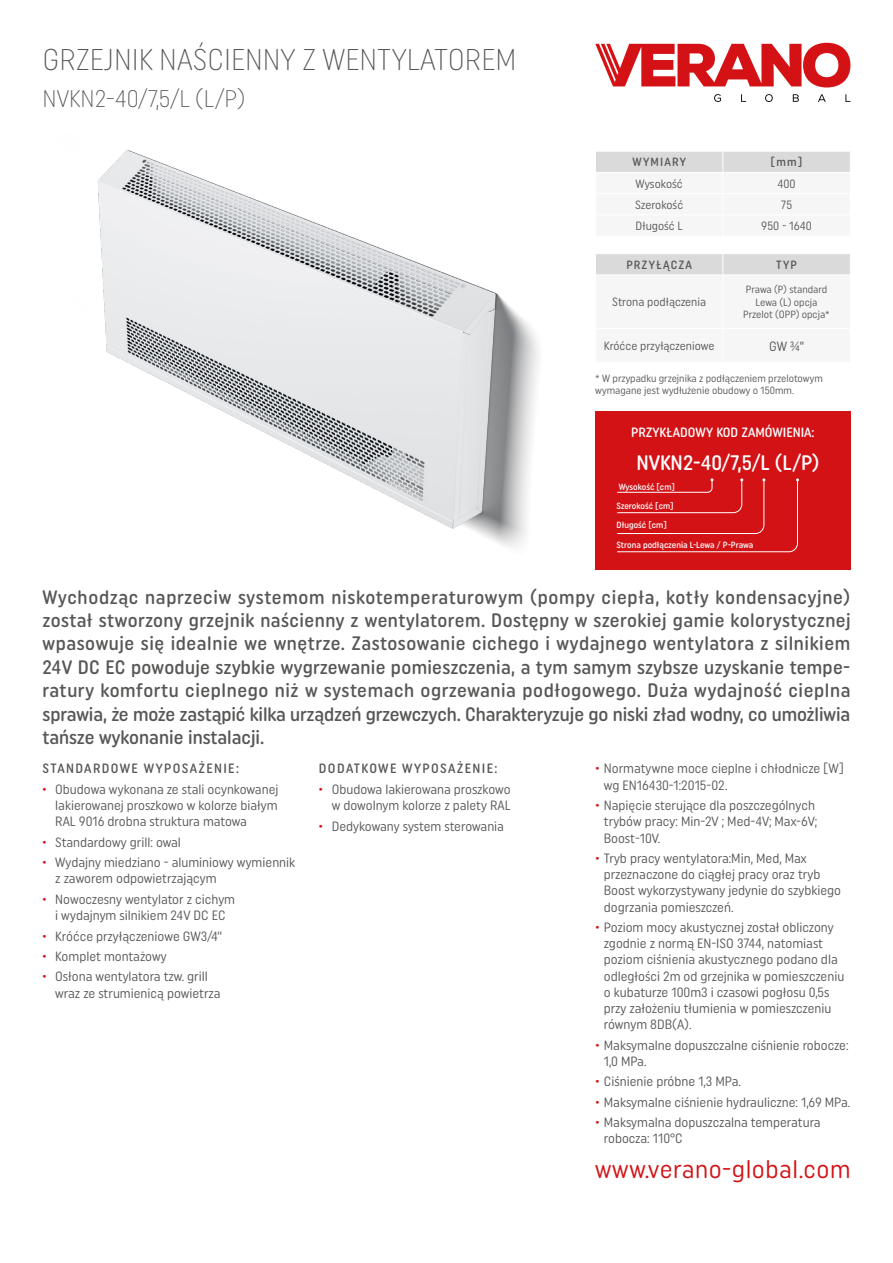
<style>
.page{position:relative;width:893px;height:1263px;background:#fff}
.page>*{position:absolute;margin:0;border:0;box-sizing:border-box;transform-origin:0 0}
.t1{font:300 30px "Uniform Rounded Condensed";color:#575756}
.t2{font:25.5px "Uniform Rounded Condensed";letter-spacing:.02em;color:#d31216}
.t3{font:300 24px "Uniform Rounded Condensed";color:#575756}
.t4{font:500 21px "Uniform Rounded Condensed";color:#fff}
.t5{font:500 19.5px/23.4px "Uniform Rounded Condensed";letter-spacing:-.005em;color:#575756;text-align:justify}
.t6{font:13.5px/16.2px "Uniform Rounded Condensed";color:#575756}
.t7{font:500 13.5px "Uniform Rounded Condensed";letter-spacing:.1em;color:#575756}
.t8{font:500 13.5px "Uniform Rounded Condensed";color:#fff}
.t9{font:12px "Uniform Rounded Condensed";color:#575756}
.t10{font:500 12px "Uniform Rounded Condensed";letter-spacing:.1em;color:#575756}
.t11{font:10.5px/12.6px "Uniform Rounded Condensed";color:#575756;text-align:center}
.t12{font:500 9px/19.4px "Uniform Rounded Condensed";color:#fff}
.s1{color:#d31216}
</style>
<div class="page">
<img style="left:97px;top:150px;width:442px;height:397px">
<div style="left:596px;top:151px;width:254px;height:21px;background:#dadada"></div>
<div style="left:596px;top:254px;width:254px;height:21px;background:#dadada"></div>
<svg style="left:714px;top:94px;width:7px;height:8px"></svg>
<svg style="left:741px;top:94px;width:5px;height:8px"></svg>
<svg style="left:765px;top:94px;width:8px;height:8px"></svg>
<svg style="left:793px;top:94px;width:6px;height:8px"></svg>
<svg style="left:818px;top:94px;width:8px;height:8px"></svg>
<svg style="left:845px;top:94px;width:5px;height:8px"></svg>
<svg style="left:595px;top:43px;width:255px;height:44px"></svg>
<div style="left:595px;top:411px;width:255px;height:159px;background:#d31216"></div>
<svg style="left:617px;top:478px;width:182px;height:74px"></svg>
<h1 class="t1" style="left:43px;top:41px;width:475px">GRZEJNIK NAŚCIENNY Z WENTYLATOREM</h1>
<h3 class="t3" style="left:43px;top:84px;width:204px">NVKN2-40/7,5/L (L/P)</h3>
<p class="t10" style="left:632px;top:155px;width:55px">WYMIARY</p>
<p class="t10" style="left:771px;top:155px;width:33px">[mm]</p>
<p class="t9" style="left:636px;top:176px;width:49px">Wysokość</p>
<p class="t9" style="left:777px;top:176px;width:20px">400</p>
<p class="t9" style="left:635px;top:197px;width:50px">Szerokość</p>
<p class="t9" style="left:781px;top:197px;width:13px">75</p>
<p class="t9" style="left:636px;top:219px;width:49px">Długość L</p>
<p class="t9" style="left:761px;top:219px;width:52px">950 - 1640</p>
<p class="t10" style="left:626px;top:257px;width:67px">PRZYŁĄCZA</p>
<p class="t10" style="left:776px;top:257px;width:22px">TYP</p>
<p class="t9" style="left:612px;top:295px;width:95px">Strona podłączenia</p>
<p class="t11" style="left:743px;top:283px;width:88px">Prawa (P) standard<br>Lewa (L) opcja<br>Przelot (OPP) opcja*</p>
<p class="t9" style="left:604px;top:339px;width:112px">Króćce przyłączeniowe</p>
<p class="t6" style="left:769px;top:338px;width:36px">GW ¾”</p>
<p class="t11" style="left:595px;top:371px;width:229px;text-align:left">* W przypadku grzejnika z podłączeniem przelotowym wymagane jest wydłużenie obudowy o 150mm.</p>
<p class="t8" style="left:631px;top:424px;width:185px">PRZYKŁADOWY KOD ZAMÓWIENIA:</p>
<h3 class="t4" style="left:636px;top:450px;width:185px">NVKN2-40/7,5/L (L/P)</h3>
<p class="t12" style="left:617px;top:477px;width:138px">Wysokość [cm]<br>Szerokość [cm]<br>Długość [cm]<br>Strona podłączenia L-Lewa / P-Prawa</p>
<p class="t5" style="left:43px;top:585px;width:810px">Wychodząc naprzeciw systemom niskotemperaturowym (pompy ciepła, kotły kondensacyjne) został stworzony grzejnik naścienny z wentylatorem. Dostępny w szerokiej gamie kolorystycznej wpasowuje się idealnie we wnętrze. Zastosowanie cichego i wydajnego wentylatora z silnikiem 24V DC EC powoduje szybkie wygrzewanie pomieszczenia, a tym samym szybsze uzyskanie tempe&shy;ratury komfortu cieplnego niż w systemach ogrzewania podłogowego. Duża wydajność cieplna sprawia, że może zastąpić kilka urządzeń grzewczych. Charakteryzuje go niski zład wodny, co umożliwia tańsze wykonanie instalacji.</p>
<p class="t7" style="left:43px;top:761px;width:198px">STANDARDOWE WYPOSAŻENIE:</p>
<p class="t6" style="left:55px;top:781px;width:225px;text-align:justify;text-indent:-13px"><span class="s1">•</span> Obudowa wykonana ze stali ocynkowanej lakierowanej proszkowo w kolorze białym RAL 9016 drobna struktura matowa</p>
<p class="t6" style="left:43px;top:834px;width:140px"><span class="s1">•</span> Standardowy grill: owal</p>
<p class="t6" style="left:55px;top:854px;width:241px;text-indent:-13px"><span class="s1">•</span> Wydajny miedziano - aluminiowy wymiennik z zaworem odpowietrzającym</p>
<p class="t6" style="left:43px;top:891px;width:194px;text-align:center"><span class="s1">•</span> Nowoczesny wentylator z cichym i wydajnym silnikiem 24V DC EC</p>
<p class="t6" style="left:43px;top:927px;width:181px"><span class="s1">•</span> Króćce przyłączeniowe GW3/4’’</p>
<p class="t6" style="left:43px;top:948px;width:126px"><span class="s1">•</span> Komplet montażowy</p>
<p class="t6" style="left:55px;top:968px;width:167px;text-indent:-13px"><span class="s1">•</span> Osłona wentylatora tzw. grill wraz ze strumienicą powietrza</p>
<p class="t7" style="left:319px;top:761px;width:180px">DODATKOWE WYPOSAŻENIE:</p>
<p class="t6" style="left:319px;top:781px;width:193px;text-align:right"><span class="s1">•</span> Obudowa lakierowana proszkowo w dowolnym kolorze z palety RAL</p>
<p class="t6" style="left:319px;top:817px;width:187px"><span class="s1">•</span> Dedykowany system sterowania</p>
<p class="t6" style="left:604px;top:760px;width:242px;text-indent:-9px"><span class="s1">•</span> Normatywne moce cieplne i chłodnicze [W] wg EN16430-1:2015-02.</p>
<p class="t6" style="left:604px;top:797px;width:215px;text-indent:-9px"><span class="s1">•</span> Napięcie sterujące dla poszczególnych trybów pracy: Min-2V ; Med-4V; Max-6V;<br>Boost-10V.</p>
<p class="t6" style="left:604px;top:850px;width:239px;text-indent:-9px"><span class="s1">•</span> Tryb pracy wentylatora:Min, Med, Max przeznaczone do ciągłej pracy oraz tryb Boost wykorzystywany jedynie do szybkiego dogrzania pomieszczeń.</p>
<p class="t6" style="left:604px;top:919px;width:242px;text-indent:-9px"><span class="s1">•</span> Poziom mocy akustycznej został obliczony zgodnie z normą EN-ISO 3744, natomiast poziom ciśnienia akustycznego podano dla odległości 2m od grzejnika w pomieszczeniu o kubaturze 100m3 i czasowi pogłosu 0,5s przy założeniu tłumienia w pomieszczeniu równym 8DB(A).</p>
<p class="t6" style="left:604px;top:1037px;width:246px;text-indent:-9px"><span class="s1">•</span> Maksymalne dopuszczalne ciśnienie robocze:<br>1,0 MPa.</p>
<p class="t6" style="left:595px;top:1073px;width:147px"><span class="s1">•</span> Ciśnienie próbne 1,3 MPa.</p>
<p class="t6" style="left:595px;top:1094px;width:256px"><span class="s1">•</span> Maksymalne ciśnienie hydrauliczne: 1,69 MPa.</p>
<p class="t6" style="left:604px;top:1114px;width:218px;text-indent:-9px"><span class="s1">•</span> Maksymalna dopuszczalna temperatura robocza: 110°C</p>
<h2 class="t2" style="left:595px;top:1154px;width:257px">www.verano-global.com</h2>
</div>
